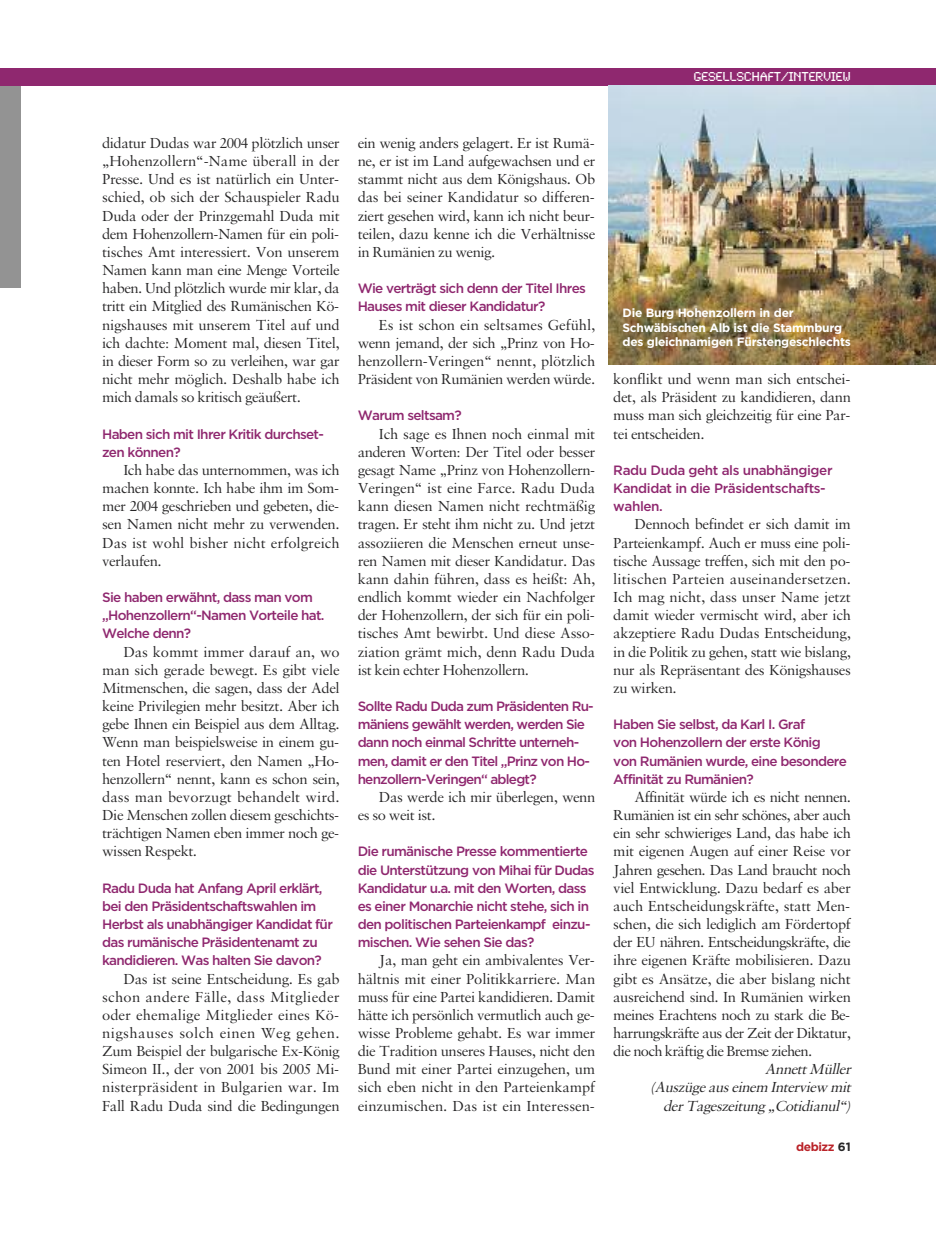
<style>
.page{position:relative;width:936px;height:1234px;background:#fff}
.page>*{position:absolute;margin:0;border:0;box-sizing:border-box;transform-origin:0 0}
.t1{font:15.45px/18.1px "DE Bizz Body";letter-spacing:-.03em;color:#272627;text-align:justify}
.t2{font:italic 15.45px/18.1px "DE Bizz Body";color:#272627;text-align:right}
.t3{font:500 13.5px/18.1px "Gotham";letter-spacing:-.05em;color:#8f286f}
.t4{font:500 13.5px/18.1px "Gotham";letter-spacing:-.03em;color:#8f286f}
.t5{font:13.5px "Synchro LET";letter-spacing:-.025em;color:#fff}
.t6{font:700 12px/14.4px "Gotham";letter-spacing:-.02em;color:#fff}
.t7{font:700 12px "Gotham";letter-spacing:-.035em;color:#ba2329}
.s1{color:#272627}
</style>
<div class="page">
<div style="left:0;top:84px;width:21px;height:203px;background:#939393"></div>
<div style="left:0;top:68px;width:935px;height:17px;background:#8f286f"></div>
<img style="left:608px;top:85px;width:327px;height:280px">
<p class="t5" style="left:693px;top:68px;width:159px">GESELLSCHAFT/INTERVIEW</p>
<p class="t1" style="left:102px;top:134px;width:239px">didatur Dudas war 2004 plötzlich unser „Hohenzollern“-Name überall in der Presse. Und es ist natürlich ein Unter&shy;schied, ob sich der Schauspieler Radu Duda oder der Prinzgemahl Duda mit dem Hohenzollern-Namen für ein poli&shy;tisches Amt interessiert. Von unserem Namen kann man eine Menge Vorteile haben. Und plötzlich wurde mir klar, da tritt ein Mitglied des Rumänischen Kö&shy;nigshauses mit unserem Titel auf und ich dachte: Moment mal, diesen Titel, in dieser Form so zu verleihen, war gar nicht mehr möglich. Deshalb habe ich mich damals so kritisch geäußert.</p>
<p class="t3" style="left:102px;top:424px;width:223px">Haben sich mit Ihrer Kritik durchset&shy;zen können?</p>
<p class="t1" style="left:102px;top:460px;width:239px;text-indent:21px">Ich habe das unternommen, was ich machen konnte. Ich habe ihm im Som&shy;mer 2004 geschrieben und gebeten, die&shy;sen Namen nicht mehr zu verwenden.<br>Das ist wohl bisher nicht erfolgreich verlaufen.</p>
<p class="t3" style="left:102px;top:588px;width:224px">Sie haben erwähnt, dass man vom „Hohenzollern“-Namen Vorteile hat.<br>Welche denn?</p>
<p class="t1" style="left:102px;top:642px;width:239px;text-indent:21px">Das kommt immer darauf an, wo man sich gerade bewegt. Es gibt viele Mitmenschen, die sagen, dass der Adel keine Privilegien mehr besitzt. Aber ich gebe Ihnen ein Beispiel aus dem Alltag.<br>Wenn man beispielsweise in einem gu&shy;ten Hotel reserviert, den Namen „Ho&shy;henzollern“ nennt, kann es schon sein, dass man bevorzugt behandelt wird.<br>Die Menschen zollen diesem geschichts&shy;trächtigen Namen eben immer noch ge&shy;wissen Respekt.</p>
<p class="t3" style="left:102px;top:878px;width:232px">Radu Duda hat Anfang April erklärt, bei den Präsidentschaftswahlen im Herbst als unabhängiger Kandidat für das rumänische Präsidentenamt zu kandidieren. Was halten Sie davon?</p>
<p class="t1" style="left:102px;top:968px;width:239px;text-indent:21px">Das ist seine Entscheidung. Es gab schon andere Fälle, dass Mitglieder oder ehemalige Mitglieder eines Kö&shy;nigshauses solch einen Weg gehen.<br>Zum Beispiel der bulgarische Ex-König Simeon II., der von 2001 bis 2005 Mi&shy;nisterpräsident in Bulgarien war. Im Fall Radu Duda sind die Bedingungen</p>
<p class="t1" style="left:357px;top:134px;width:239px">ein wenig anders gelagert. Er ist Rumä&shy;ne, er ist im Land aufgewachsen und er stammt nicht aus dem Königshaus. Ob das bei seiner Kandidatur so differen&shy;ziert gesehen wird, kann ich nicht beur&shy;teilen, dazu kenne ich die Verhältnisse in Rumänien zu wenig.</p>
<p class="t3" style="left:357px;top:279px;width:230px">Wie verträgt sich denn der Titel Ihres<br>Hauses mit dieser Kandidatur?</p>
<p class="t1" style="left:357px;top:315px;width:239px;text-indent:21px">Es ist schon ein seltsames Gefühl, wenn jemand, der sich „Prinz von Ho&shy;henzollern-Veringen“ nennt, plötzlich Präsident von Rumänien werden würde.</p>
<p class="t3" style="left:357px;top:406px;width:106px">Warum seltsam?</p>
<p class="t1" style="left:357px;top:424px;width:239px;text-indent:21px">Ich sage es Ihnen noch einmal mit anderen Worten: Der Titel oder besser gesagt Name „Prinz von Hohenzollern-Veringen“ ist eine Farce. Radu Duda kann diesen Namen nicht rechtmäßig tragen. Er steht ihm nicht zu. Und jetzt assoziieren die Menschen erneut unse&shy;ren Namen mit dieser Kandidatur. Das kann dahin führen, dass es heißt: Ah, endlich kommt wieder ein Nachfolger der Hohenzollern, der sich für ein poli&shy;tisches Amt bewirbt. Und diese Asso&shy;ziation grämt mich, denn Radu Duda ist kein echter Hohenzollern.</p>
<p class="t3" style="left:357px;top:697px;width:237px">Sollte Radu Duda zum Präsidenten Ru&shy;mäniens gewählt werden, werden Sie dann noch einmal Schritte unterneh&shy;men, damit er den Titel „Prinz von Ho&shy;henzollern-Veringen“ ablegt?</p>
<p class="t1" style="left:357px;top:787px;width:239px;text-indent:21px">Das werde ich mir überlegen, wenn es so weit ist.</p>
<p class="t3" style="left:357px;top:842px;width:238px">Die rumänische Presse kommentierte die Unterstützung von Mihai für Dudas Kandidatur u.a. mit den Worten, dass es einer Monarchie nicht stehe, sich in den politischen Parteienkampf einzu&shy;mischen. Wie sehen Sie das?</p>
<p class="t1" style="left:357px;top:950px;width:239px;text-indent:21px">Ja, man geht ein ambivalentes Ver&shy;hältnis mit einer Politikkarriere. Man muss für eine Partei kandidieren. Damit hätte ich persönlich vermutlich auch ge&shy;wisse Probleme gehabt. Es war immer die Tradition unseres Hauses, nicht den Bund mit einer Partei einzugehen, um sich eben nicht in den Parteienkampf einzumischen. Das ist ein Interessen-</p>
<p class="t6" style="left:622px;top:305px;width:230px">Die Burg Hohenzollern in der<br>Schwäbischen Alb ist die Stammburg des gleichnamigen Fürstengeschlechts</p>
<p class="t1" style="left:613px;top:369px;width:239px">konflikt und wenn man sich entschei&shy;det, als Präsident zu kandidieren, dann muss man sich gleichzeitig für eine Par&shy;tei entscheiden.</p>
<p class="t4" style="left:613px;top:461px;width:221px">Radu Duda geht als unabhängiger<br>Kandidat in die Präsidentschafts&shy;wahlen.</p>
<p class="t1" style="left:613px;top:515px;width:239px;text-indent:21px">Dennoch befindet er sich damit im Parteienkampf. Auch er muss eine poli&shy;tische Aussage treffen, sich mit den po&shy;litischen Parteien auseinandersetzen.<br>Ich mag nicht, dass unser Name jetzt damit wieder vermischt wird, aber ich akzeptiere Radu Dudas Entscheidung, in die Politik zu gehen, statt wie bislang, nur als Repräsentant des Königshauses zu wirken.</p>
<p class="t3" style="left:613px;top:715px;width:235px">Haben Sie selbst, da Karl I. Graf<br>von Hohenzollern der erste König von Rumänien wurde, eine besondere<br>Affinität zu Rumänien?</p>
<p class="t1" style="left:613px;top:787px;width:239px;text-indent:21px">Affinität würde ich es nicht nennen.<br>Rumänien ist ein sehr schönes, aber auch ein sehr schwieriges Land, das habe ich mit eigenen Augen auf einer Reise vor Jahren gesehen. Das Land braucht noch viel Entwicklung. Dazu bedarf es aber auch Entscheidungskräfte, statt Men&shy;schen, die sich lediglich am Fördertopf der EU nähren. Entscheidungskräfte, die ihre eigenen Kräfte mobilisieren. Dazu gibt es Ansätze, die aber bislang nicht ausreichend sind. In Rumänien wirken meines Erachtens noch zu stark die Be&shy;harrungskräfte aus der Zeit der Diktatur, die noch kräftig die Bremse ziehen.</p>
<p class="t2" style="left:649px;top:1059px;width:206px">Annett Müller<br>(Auszüge aus einem Interview mit der Tageszeitung „Cotidianul“)</p>
<p class="t7" style="left:796px;top:1139px;width:56px">debizz <span class="s1">61</span></p>
</div>
